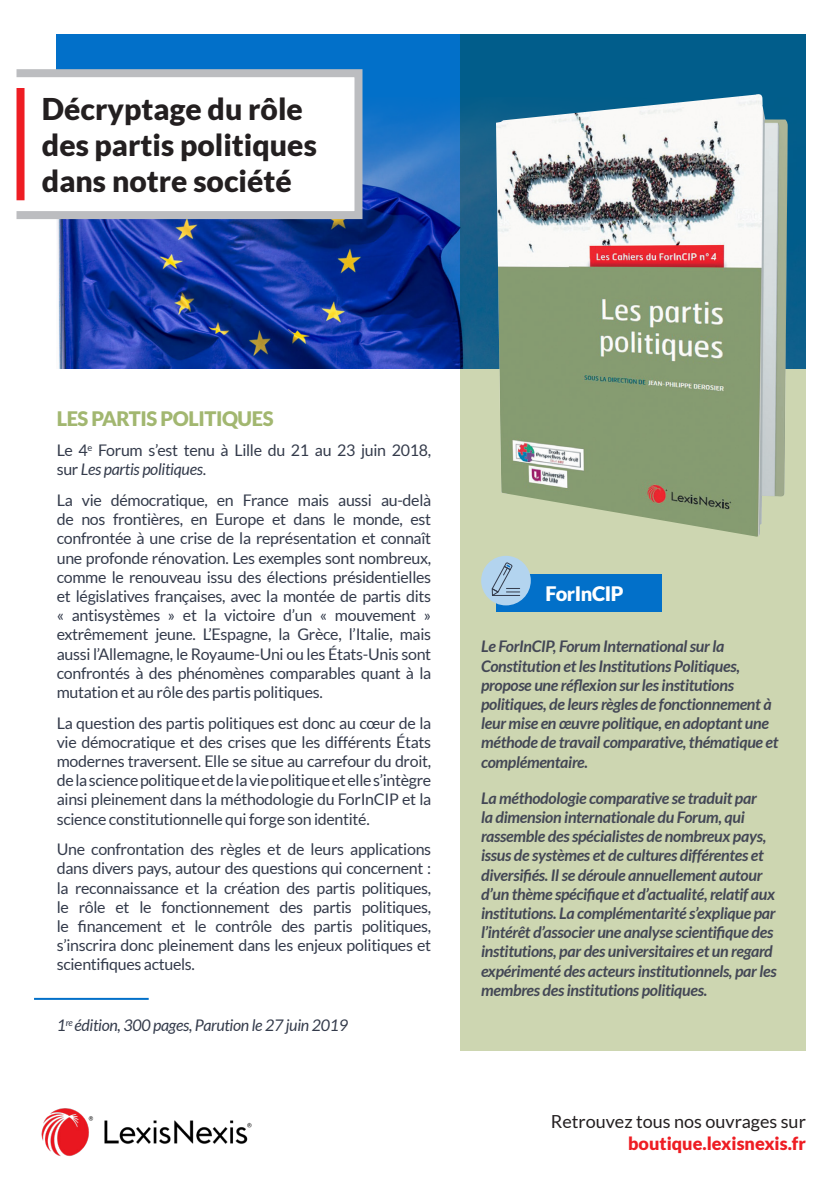
<style>
.page{position:relative;width:840px;height:1191px;background:#fff}
.page>*{position:absolute;margin:0;border:0;box-sizing:border-box;transform-origin:0 0}
.t1{font:900 30px/36px "Lato";color:#231f20}
.t2{font:900 20px "Lato";letter-spacing:-.02em;color:#a2b770}
.t3{font:900 20px "Lato";letter-spacing:-.02em;color:#fff}
.t4{font:18px/21.6px "Lato";color:#231f20;text-align:right}
.t5{font:16px/19.2px "Lato";letter-spacing:-.02em;color:#343b4b;text-align:justify}
.t6{font:italic 700 16px/19.2px "Lato";letter-spacing:-.02em;color:#434755}
.t7{font:italic 16px "Lato";letter-spacing:-.02em;color:#343b4b}
.s1{font-style:italic}
.s2{font-weight:900;color:#ee1d23}
</style>
<div class="page">
<div style="left:56px;top:34px;width:749px;height:335px;background:#0270c9"></div>
<img style="left:56px;top:98px;width:403px;height:271px">
<svg style="left:459px;top:34px;width:346px;height:1016px;background:#acc2aa"></svg>
<img style="left:495px;top:94px;width:292px;height:442px">
<div style="left:496px;top:574px;width:165px;height:37px;background:#0270c9"></div>
<div style="left:481px;top:556px;width:49px;height:49px;background:#b3d4ef;border-radius:50%"></div>
<svg style="left:491px;top:562px;width:29px;height:34px"></svg>
<div style="left:12px;top:69px;width:350px;height:150px;background:#fff;border:8px solid #bcbdc0"></div>
<div style="left:16px;top:88px;width:8px;height:112px;background:#ee1d23"></div>
<hr style="left:34px;top:998px;width:115px;height:2px;background:#0270c9">
<img style="left:41px;top:1108px;width:211px;height:48px">
<p class="t1" style="left:42px;top:91px;width:276px">Décryptage du rôle des partis politiques dans notre société</p>
<p class="t2" style="left:57px;top:406px;width:218px">LES PARTIS POLITIQUES</p>
<p class="t5" style="left:57px;top:440px;width:375px">Le 4<sup>e</sup> Forum s’est tenu à Lille du 21 au 23 juin 2018, sur <span class="s1">Les partis politiques</span>.</p>
<p class="t5" style="left:57px;top:490px;width:376px">La vie démocratique, en France mais aussi au-delà de nos frontières, en Europe et dans le monde, est confrontée à une crise de la représentation et connaît une profonde rénovation. Les exemples sont nombreux, comme le renouveau issu des élections présidentielles et législatives françaises, avec la montée de partis dits « antisystèmes » et la victoire d’un « mouvement » extrêmement jeune. L’Espagne, la Grèce, l’Italie, mais aussi l’Allemagne, le Royaume-Uni ou les États-Unis sont confrontés à des phénomènes comparables quant à la mutation et au rôle des partis politiques.</p>
<p class="t5" style="left:57px;top:713px;width:376px">La question des partis politiques est donc au cœur de la vie démocratique et des crises que les différents États modernes traversent. Elle se situe au carrefour du droit, de la science politique et de la vie politique et elle s’intègre ainsi pleinement dans la méthodologie du ForInCIP et la science constitutionnelle qui forge son identité.</p>
<p class="t5" style="left:57px;top:839px;width:376px">Une confrontation des règles et de leurs applications dans divers pays, autour des questions qui concernent : la reconnaissance et la création des partis politiques, le rôle et le fonctionnement des partis politiques, le financement et le contrôle des partis politiques, s’inscrira donc pleinement dans les enjeux politiques et scientifiques actuels.</p>
<p class="t7" style="left:57px;top:1016px;width:292px">1<sup>re</sup> édition, 300 pages, Parution le 27 juin 2019</p>
<p class="t3" style="left:545px;top:582px;width:79px">ForInCIP</p>
<p class="t6" style="left:481px;top:637px;width:299px">Le ForInCIP, Forum International sur la Constitution et les Institutions Politiques, propose une réflexion sur les institutions politiques, de leurs règles de fonctionnement à leur mise en œuvre politique, en adoptant une méthode de travail comparative, thématique et complémentaire.</p>
<p class="t6" style="left:481px;top:788px;width:297px">La méthodologie comparative se traduit par<br>la dimension internationale du Forum, qui rassemble des spécialistes de nombreux pays, issus de systèmes et de cultures différentes et diversifiés. Il se déroule annuellement autour d’un thème spécifique et d’actualité, relatif aux institutions. La complémentarité s’explique par l’intérêt d’associer une analyse scientifique des institutions, par des universitaires et un regard expérimenté des acteurs institutionnels, par les membres des institutions politiques.</p>
<p class="t4" style="left:550px;top:1111px;width:256px">Retrouvez tous nos ouvrages sur <span class="s2">boutique.lexisnexis.fr</span></p>
</div>
